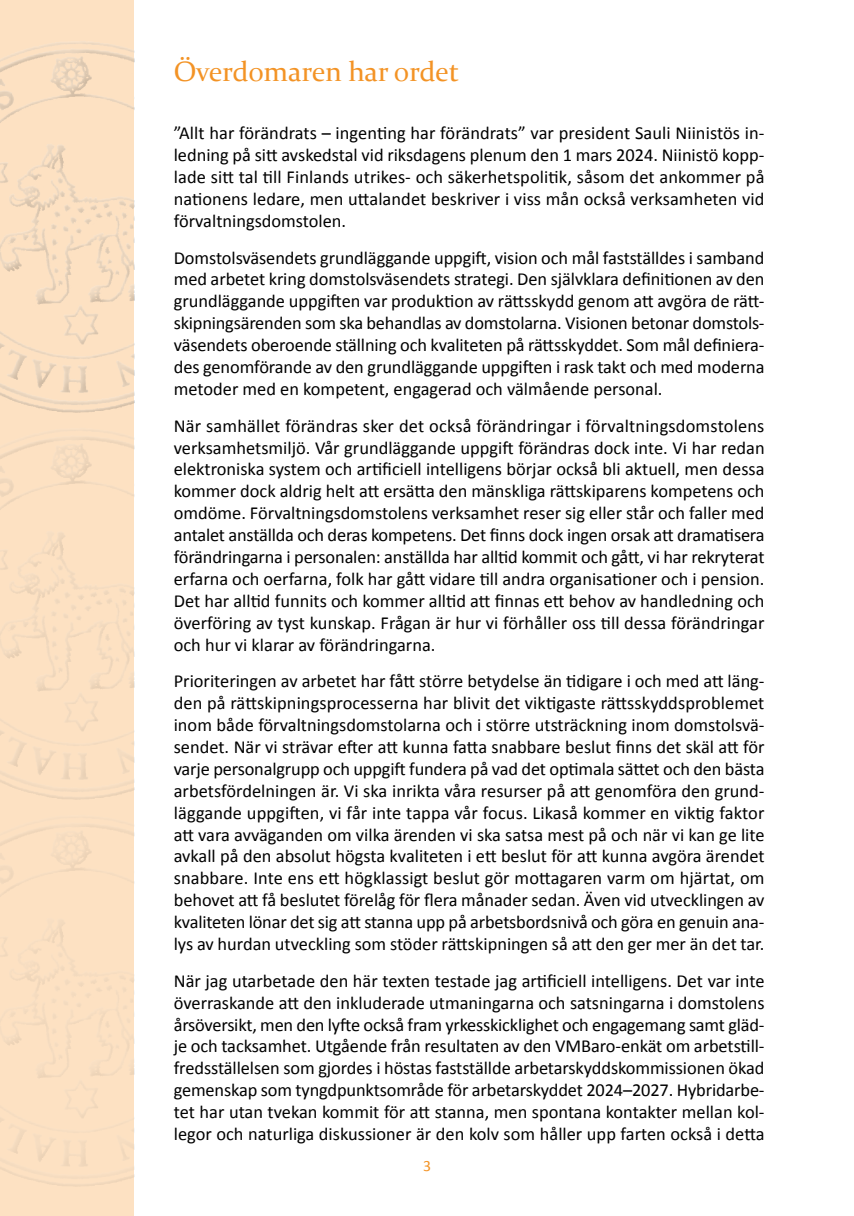
<style>
.page{position:relative;width:854px;height:1216px;background:#fff}
.page>*{position:absolute;margin:0;border:0;box-sizing:border-box;transform-origin:0 0}
.otsikko{font:28px "Constantia";color:#f39325}
.Teksti_ruotsi{font:18.38px/21.9px "Calibri";color:#000;text-align:justify}
.t1{font:15.75px "Calibri";color:#f39325}
</style>
<div class="page">
<div style="left:0;top:0;width:134px;height:1215px;background:#fde1c2"></div>
<div style="left:0;top:50px;width:134px;height:367px;background:#000;opacity:.75"></div>
<div style="left:0;top:416px;width:134px;height:374px;background:#fde1c2"></div>
<h2 class="otsikko" style="left:174px;top:52px;width:286px">Överdomaren har ordet</h2>
<p class="Teksti_ruotsi" style="left:174px;top:122px;width:592px">”Allt har förändrats – ingenting har förändrats” var president Sauli Niinistös in&shy;ledning på sitt avskedstal vid riksdagens plenum den 1 mars 2024. Niinistö kopp&shy;lade sitt tal till Finlands utrikes- och säkerhetspolitik, såsom det ankommer på nationens ledare, men uttalandet beskriver i viss mån också verksamheten vid förvaltningsdomstolen.</p>
<p class="Teksti_ruotsi" style="left:174px;top:246px;width:592px">Domstolsväsendets grundläggande uppgift, vision och mål fastställdes i samband med arbetet kring domstolsväsendets strategi. Den självklara definitionen av den grundläggande uppgiften var produktion av rättsskydd genom att avgöra de rätt&shy;skipningsärenden som ska behandlas av domstolarna. Visionen betonar domstols&shy;väsendets oberoende ställning och kvaliteten på rättsskyddet. Som mål definiera&shy;des genomförande av den grundläggande uppgiften i rask takt och med moderna metoder med en kompetent, engagerad och välmående personal.</p>
<p class="Teksti_ruotsi" style="left:174px;top:414px;width:592px">När samhället förändras sker det också förändringar i förvaltningsdomstolens verksamhetsmiljö. Vår grundläggande uppgift förändras dock inte. Vi har redan elektroniska system och artificiell intelligens börjar också bli aktuell, men dessa kommer dock aldrig helt att ersätta den mänskliga rättskiparens kompetens och omdöme. Förvaltningsdomstolens verksamhet reser sig eller står och faller med antalet anställda och deras kompetens. Det finns dock ingen orsak att dramatisera förändringarna i personalen: anställda har alltid kommit och gått, vi har rekryterat erfarna och oerfarna, folk har gått vidare till andra organisationer och i pension.<br>Det har alltid funnits och kommer alltid att finnas ett behov av handledning och överföring av tyst kunskap. Frågan är hur vi förhåller oss till dessa förändringar och hur vi klarar av förändringarna.</p>
<p class="Teksti_ruotsi" style="left:174px;top:670px;width:592px">Prioriteringen av arbetet har fått större betydelse än tidigare i och med att läng&shy;den på rättskipningsprocesserna har blivit det viktigaste rättsskyddsproblemet inom både förvaltningsdomstolarna och i större utsträckning inom domstolsvä&shy;sendet. När vi strävar efter att kunna fatta snabbare beslut finns det skäl att för varje personalgrupp och uppgift fundera på vad det optimala sättet och den bästa arbetsfördelningen är. Vi ska inrikta våra resurser på att genomföra den grund&shy;läggande uppgiften, vi får inte tappa vår focus. Likaså kommer en viktig faktor att vara avväganden om vilka ärenden vi ska satsa mest på och när vi kan ge lite avkall på den absolut högsta kvaliteten i ett beslut för att kunna avgöra ärendet snabbare. Inte ens ett högklassigt beslut gör mottagaren varm om hjärtat, om behovet att få beslutet förelåg för flera månader sedan. Även vid utvecklingen av kvaliteten lönar det sig att stanna upp på arbetsbordsnivå och göra en genuin ana&shy;lys av hurdan utveckling som stöder rättskipningen så att den ger mer än det tar.</p>
<p class="Teksti_ruotsi" style="left:174px;top:969px;width:592px">När jag utarbetade den här texten testade jag artificiell intelligens. Det var inte överraskande att den inkluderade utmaningarna och satsningarna i domstolens årsöversikt, men den lyfte också fram yrkesskicklighet och engagemang samt gläd&shy;je och tacksamhet. Utgående från resultaten av den VMBaro-enkät om arbetstill&shy;fredsställelsen som gjordes i höstas fastställde arbetarskyddskommissionen ökad gemenskap som tyngdpunktsområde för arbetarskyddet 2024–2027. Hybridarbe&shy;tet har utan tvekan kommit för att stanna, men spontana kontakter mellan kol&shy;legor och naturliga diskussioner är den kolv som håller upp farten också i detta</p>
<p class="t1" style="left:423px;top:1156px;width:9px">3</p>
</div>
